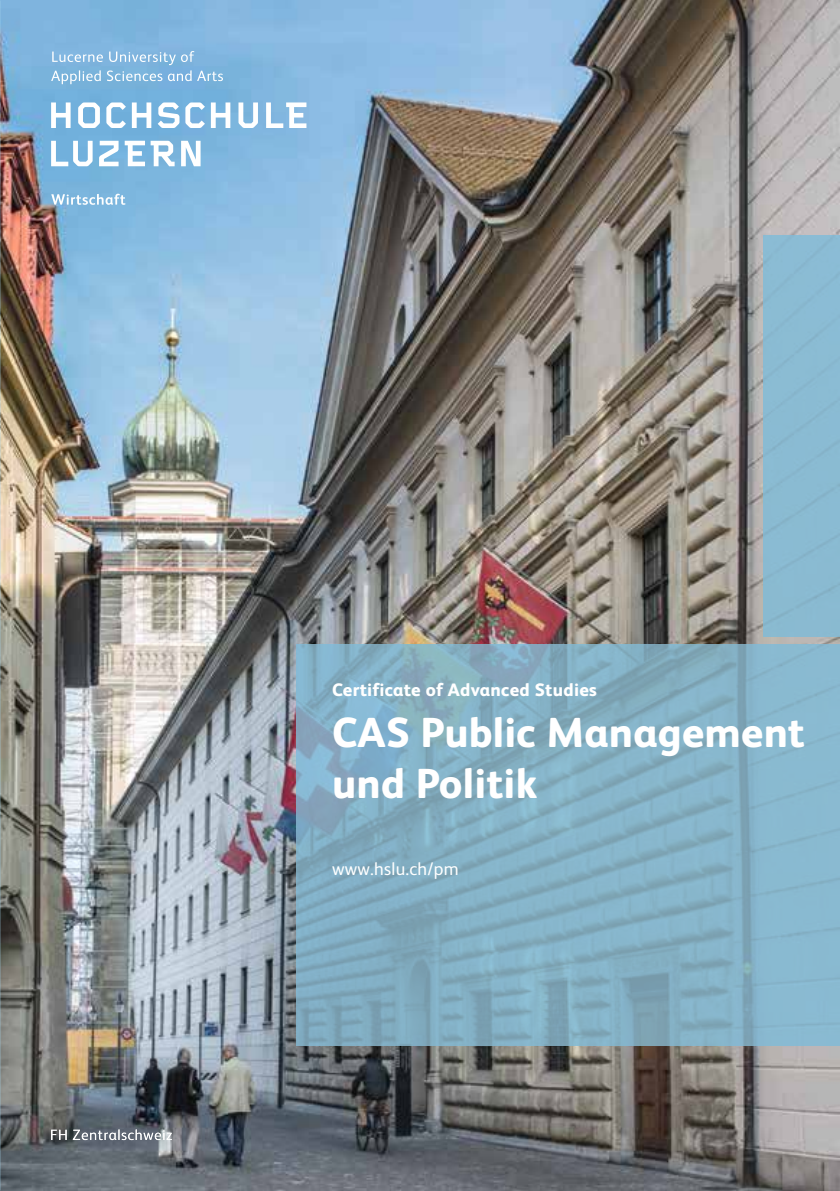
<style>
.page{position:relative;width:840px;height:1191px;background:#fff}
.page>*{position:absolute;margin:0;border:0;box-sizing:border-box;transform-origin:0 0}
.t1{font:800 42px/51px "FS Albert";letter-spacing:.005em;color:#fff}
.t2{font:800 18px "FS Albert";letter-spacing:.015em;color:#fff}
.t3{font:18px "FS Albert";letter-spacing:.015em;color:#fff}
</style>
<div class="page">
<img style="left:0;top:0;width:839px;height:1191px">
<svg style="left:51px;top:141px;width:42px;height:25px"></svg>
<svg style="left:181px;top:141px;width:19px;height:25px"></svg>
<svg style="left:99px;top:141px;width:19px;height:25px"></svg>
<svg style="left:125px;top:141px;width:49px;height:25px"></svg>
<svg style="left:51px;top:102px;width:20px;height:26px"></svg>
<svg style="left:78px;top:102px;width:22px;height:26px"></svg>
<svg style="left:106px;top:102px;width:20px;height:26px"></svg>
<svg style="left:132px;top:102px;width:19px;height:26px"></svg>
<svg style="left:185px;top:102px;width:20px;height:26px"></svg>
<svg style="left:211px;top:102px;width:19px;height:26px"></svg>
<svg style="left:238px;top:102px;width:20px;height:26px"></svg>
<svg style="left:158px;top:102px;width:21px;height:26px"></svg>
<svg style="left:266px;top:102px;width:40px;height:26px"></svg>
<svg style="left:51px;top:51px;width:172px;height:33px;background:#8ebde1"></svg>
<svg style="left:51px;top:194px;width:74px;height:11px"></svg>
<svg style="left:51px;top:1129px;width:121px;height:11px"></svg>
<svg style="left:296px;top:644px;width:543px;height:402px;background:#83afc4"></svg>
<div style="left:763px;top:235px;width:76px;height:402px;background:#8abbd2"></div>
<p class="t2" style="left:332px;top:677px;width:266px">Certificate of Advanced Studies</p>
<p class="t1" style="left:332px;top:705px;width:474px">CAS Public Management und Politik</p>
<p class="t3" style="left:332px;top:856px;width:128px">www.hslu.ch/pm</p>
</div>
